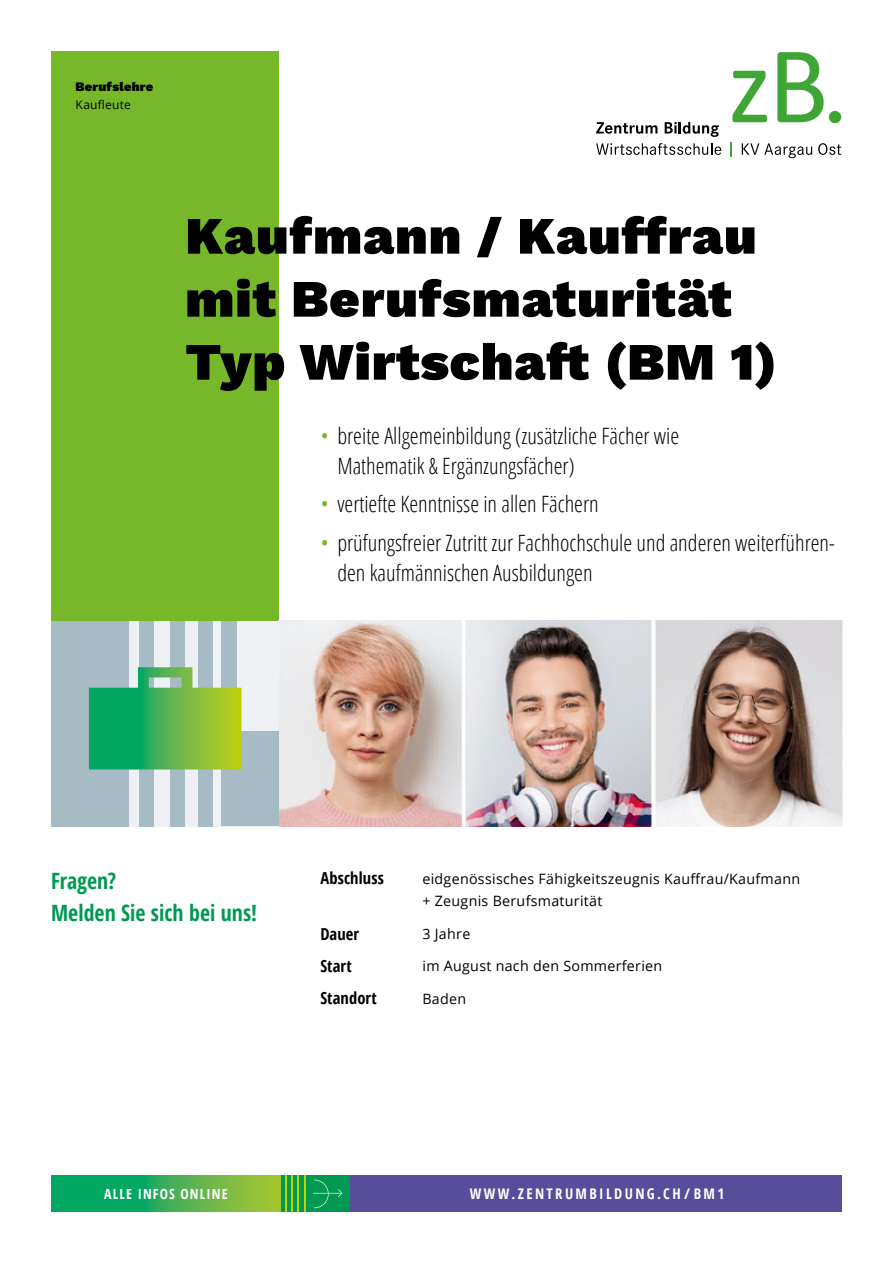
<style>
.page{position:relative;width:893px;height:1263px;background:#fff}
.page>*{position:absolute;margin:0;border:0;box-sizing:border-box;transform-origin:0 0}
.t1{font:900 52.5px/63px "Work Sans";letter-spacing:.02em;color:#000}
.t2{font:300 condensed 22.5px/30px "Open Sans";color:#000}
.t3{font:700 condensed 22.5px/31.2px "Open Sans";color:#009951}
.t4{font:700 condensed 16.5px "Open Sans";letter-spacing:.01em;color:#000}
.t5{font:700 condensed 14.7px "Open Sans";letter-spacing:.16em;color:#fff}
.t6{font:14.25px/22.5px "Open Sans";letter-spacing:.02em;color:#000}
.t7{font:700 condensed 13.95px "Open Sans";letter-spacing:.08em;color:#fff}
.t8{font:900 12.75px "Work Sans";letter-spacing:.02em;color:#000}
.t9{font:12px "Open Sans";letter-spacing:.02em;color:#000}
.s1{color:#76b82a}
</style>
<div class="page">
<div style="left:51px;top:51px;width:228px;height:570px;background:#76b82a"></div>
<div style="left:349px;top:1176px;width:493px;height:36px;background:#574d9b"></div>
<svg style="left:51px;top:1176px;width:231px;height:36px"></svg>
<div style="left:304px;top:1176px;width:45px;height:36px;background:#009951"></div>
<svg style="left:313px;top:1180px;width:29px;height:28px"></svg>
<div style="left:282px;top:1176px;width:24px;height:36px;background:#c1d100"></div>
<hr style="left:282px;top:1176px;width:3px;height:36px;background:#009951">
<hr style="left:287px;top:1176px;width:4px;height:36px;background:#009951">
<hr style="left:293px;top:1176px;width:4px;height:36px;background:#009951">
<hr style="left:299px;top:1176px;width:4px;height:36px;background:#009951">
<svg style="left:596px;top:143px;width:125px;height:12px"></svg>
<svg style="left:731px;top:142px;width:1px;height:15px"></svg>
<svg style="left:742px;top:143px;width:70px;height:15px"></svg>
<svg style="left:818px;top:143px;width:23px;height:12px"></svg>
<svg style="left:596px;top:122px;width:61px;height:12px"></svg>
<svg style="left:665px;top:122px;width:54px;height:15px"></svg>
<svg style="left:732px;top:71px;width:35px;height:51px"></svg>
<svg style="left:777px;top:52px;width:47px;height:70px"></svg>
<div style="left:829px;top:111px;width:12px;height:12px;background:#3fa535;border-radius:50%"></div>
<img style="left:279px;top:621px;width:563px;height:205px">
<div style="left:52px;top:621px;width:227px;height:205px;background:#eef1f4"></div>
<div style="left:51px;top:621px;width:51px;height:205px;background:#a7bbc5"></div>
<div style="left:96px;top:621px;width:32px;height:205px;background:#a7bbc5"></div>
<div style="left:140px;top:621px;width:14px;height:205px;background:#a7bbc5"></div>
<div style="left:171px;top:621px;width:14px;height:205px;background:#a7bbc5"></div>
<div style="left:198px;top:621px;width:15px;height:205px;background:#a7bbc5"></div>
<div style="left:221px;top:621px;width:16px;height:111px;background:#a7bbc5"></div>
<div style="left:221px;top:731px;width:58px;height:95px;background:#a7bbc5"></div>
<svg style="left:89px;top:667px;width:153px;height:102px"></svg>
<p class="t8" style="left:76px;top:80px;width:79px">Berufslehre</p>
<p class="t9" style="left:76px;top:97px;width:57px">Kaufleute</p>
<h1 class="t1" style="left:185px;top:207px;width:593px">Kaufmann / Kauffrau mit Berufsmaturität<br>Typ Wirtschaft (BM 1)</h1>
<p class="t2" style="left:337px;top:420px;width:343px;text-indent:-17px"><span class="s1">•</span> breite Allgemeinbildung (zusätzliche Fächer wie<br>Mathematik &amp; Ergänzungsfächer)</p>
<p class="t2" style="left:320px;top:488px;width:280px"><span class="s1">•</span> vertiefte Kenntnisse in allen Fächern</p>
<p class="t2" style="left:337px;top:527px;width:499px;text-indent:-17px"><span class="s1">•</span> prüfungsfreier Zutritt zur Fachhochschule und anderen weiterführen&shy;den kaufmännischen Ausbildungen</p>
<p class="t3" style="left:51px;top:865px;width:208px">Fragen?<br>Melden Sie sich bei uns!</p>
<p class="t4" style="left:320px;top:867px;width:65px">Abschluss</p>
<p class="t6" style="left:422px;top:867px;width:379px">eidgenössisches Fähigkeitszeugnis Kauffrau/Kaufmann + Zeugnis Berufsmaturität</p>
<p class="t4" style="left:320px;top:922px;width:40px">Dauer</p>
<p class="t6" style="left:422px;top:923px;width:49px">3 Jahre</p>
<p class="t4" style="left:320px;top:954px;width:33px">Start</p>
<p class="t6" style="left:422px;top:954px;width:241px">im August nach den Sommerferien</p>
<p class="t4" style="left:320px;top:987px;width:58px">Standort</p>
<p class="t6" style="left:422px;top:987px;width:45px">Baden</p>
<p class="t7" style="left:104px;top:1184px;width:125px">ALLE INFOS ONLINE</p>
<p class="t5" style="left:470px;top:1184px;width:256px">WWW.ZENTRUMBILDUNG.CH/BM1</p>
</div>
